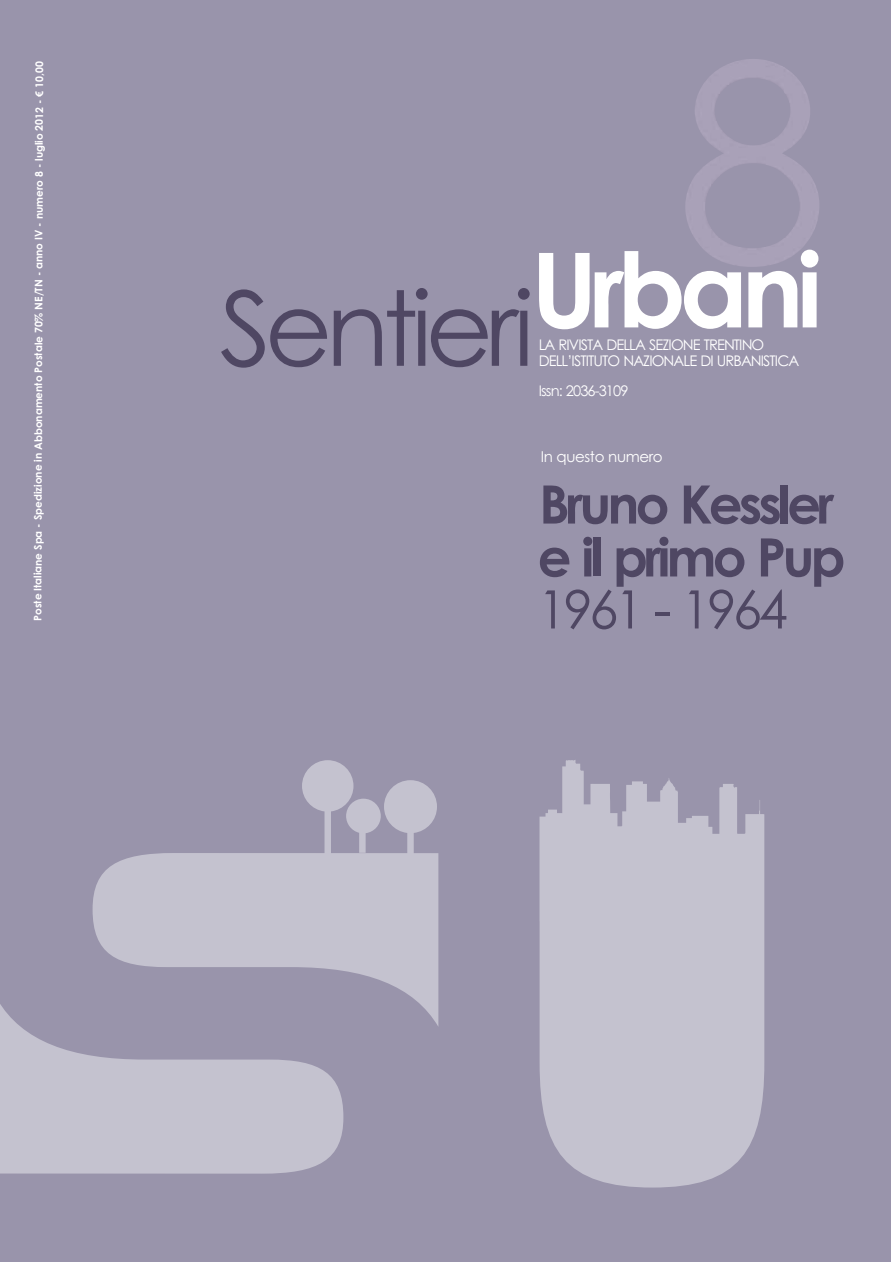
<style>
.page{position:relative;width:891px;height:1262px;background:#9994ab}
.page>*{position:absolute;margin:0;border:0;box-sizing:border-box;transform-origin:0 0}
.t1{font:103.65px "Century Gothic";letter-spacing:-.065em;color:#4f4763}
.t2{font:700 103.65px "Century Gothic";letter-spacing:-.065em;color:#fff}
.t3{font:700 52.95px/52.9px "Century Gothic";letter-spacing:-.07em;color:#4f4763}
.t4{font:52.95px "Century Gothic";letter-spacing:-.07em;color:#4f4763}
.t5{font:15px "Century Gothic";letter-spacing:-.025em;color:#fff}
.t6{font:14.7px/15.9px "Century Gothic";letter-spacing:-.06em;color:#fff}
.t7{font:700 10.5px "Century Gothic";letter-spacing:-.005em;color:#fff}
</style>
<div class="page">
<img style="left:685px;top:59px;width:134px;height:208px">
<svg style="left:539px;top:760px;width:225px;height:427px;background:#bdbbc9"></svg>
<svg style="left:0;top:760px;width:438px;height:413px"></svg>
<p class="t7" style="left:34px;top:621px;width:561px;rotate:-90deg">Poste Italiane Spa - Spedizione in Abbonamento Postale 70% NE/TN - anno IV - numero 8 - luglio 2012 - € 10,00</p>
<h1 class="t1" style="left:220px;top:288px;width:316px">Sentieri</h1>
<h1 class="t2" style="left:531px;top:250px;width:292px">Urbani</h1>
<h3 class="t6" style="left:538px;top:338px;width:262px">LA RIVISTA DELLA SEZIONE TRENTINO<br>DELL’ISTITUTO NAZIONALE DI URBANISTICA</h3>
<h3 class="t6" style="left:539px;top:384px;width:91px">Issn: 2036-3109</h3>
<h3 class="t5" style="left:540px;top:451px;width:124px">In questo numero</h3>
<h2 class="t3" style="left:537px;top:483px;width:309px">Bruno Kessler e il primo Pup</h2>
<h2 class="t4" style="left:537px;top:589px;width:252px">1961 - 1964</h2>
</div>
